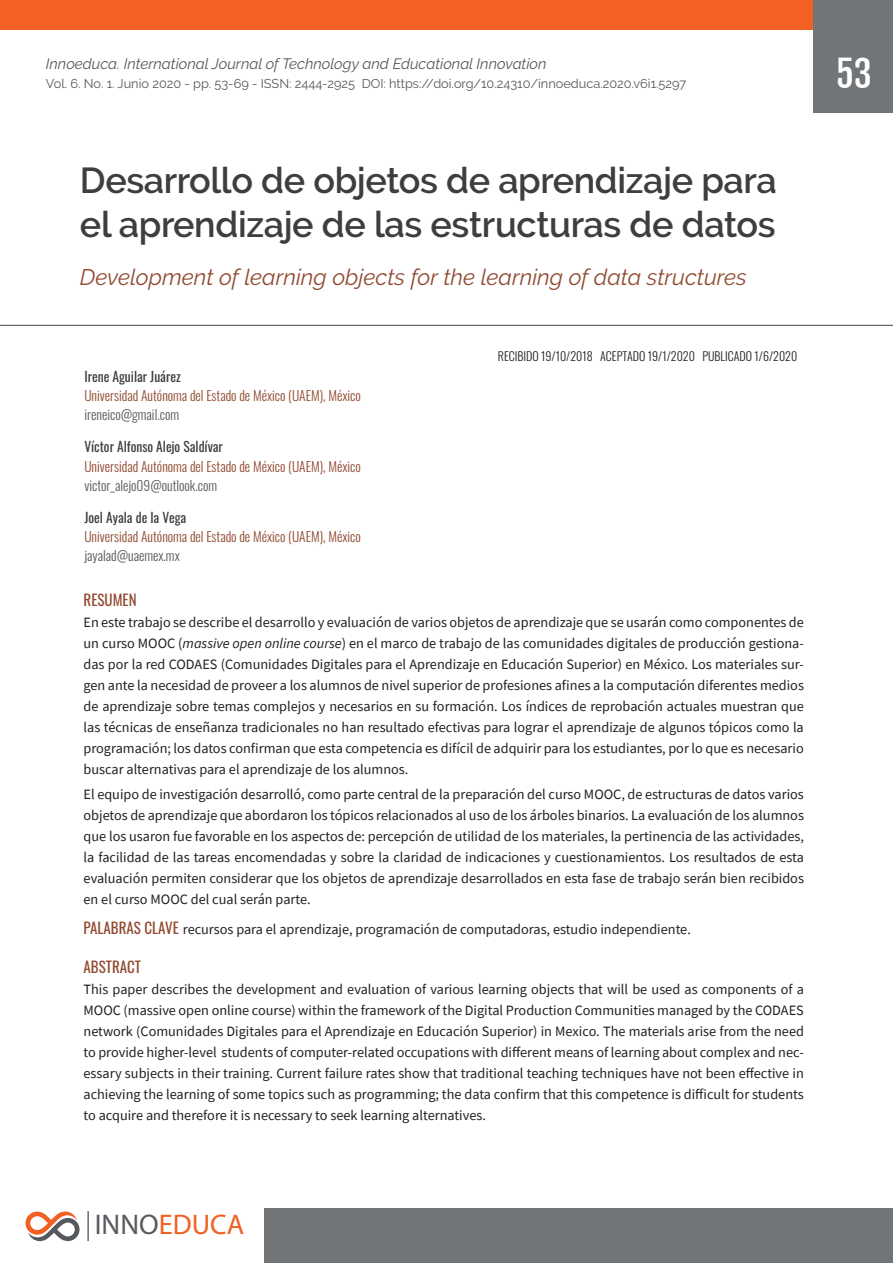
<style>
.page{position:relative;width:893px;height:1263px;background:#fff}
.page>*{position:absolute;margin:0;border:0;box-sizing:border-box;transform-origin:0 0}
.t1{font:600 36px/43.2px "Raleway";letter-spacing:-.01em;color:#3e3e3f}
.t2{font:36px "Fjalla One";color:#fff}
.t3{font:28.5px "Myriad Pro";color:#f26024}
.t4{font:italic 22.5px "Raleway";color:#904a30}
.t5{font:italic 15px "Raleway";color:#57585a}
.t6{font:15px "Oswald";color:#914a30}
.t7{font:14.25px/21px "Source Sans Pro";color:#231f20;text-align:justify}
.t8{font:300 13.5px "Oswald";color:#904a30}
.t9{font:13.5px "Oswald";color:#3e3e3f}
.t10{font:300 13.5px "Oswald";color:#585a5e}
.t11{font:12.75px "Raleway";color:#57585a}
.t12{font:300 12px "Oswald";color:#231f20}
.s1{font-style:italic}
.s2{font-family:"Oswald";font-size:15px;color:#914a30}
.s3{color:#585a5e}
</style>
<div class="page">
<div style="left:0;top:0;width:893px;height:30px;background:#f26024"></div>
<div style="left:814px;top:0;width:79px;height:112px;background:#727578"></div>
<div style="left:264px;top:1209px;width:629px;height:54px;background:#727578"></div>
<img style="left:87px;top:1211px;width:2px;height:30px">
<svg style="left:26px;top:1211px;width:54px;height:30px"></svg>
<hr style="left:0;top:325px;width:893px;height:1px;background:#4b4c4d">
<p class="t5" style="left:46px;top:55px;width:502px">Innoeduca. International Journal of Technology and Educational Innovation</p>
<p class="t11" style="left:46px;top:76px;width:642px">Vol. 6. No. 1. Junio 2020 - pp. 53-69 - ISSN: 2444-2925 DOI: https://doi.org/10.24310/innoeduca.2020.v6i1.5297</p>
<h1 class="t1" style="left:80px;top:159px;width:698px">Desarrollo de objetos de aprendizaje para el aprendizaje de las estructuras de datos</h1>
<h3 class="t4" style="left:80px;top:264px;width:668px">Development of learning objects for the learning of data structures</h3>
<p class="t9" style="left:84px;top:364px;width:98px">Irene Aguilar Juárez</p>
<p class="t8" style="left:84px;top:384px;width:278px">Universidad Autónoma del Estado de México (UAEM), México</p>
<p class="t10" style="left:84px;top:403px;width:96px">ireneico@gmail.com</p>
<p class="t9" style="left:84px;top:435px;width:140px">Víctor Alfonso Alejo Saldívar</p>
<p class="t8" style="left:84px;top:454px;width:278px">Universidad Autónoma del Estado de México (UAEM), México</p>
<p class="t10" style="left:84px;top:473px;width:134px">victor_alejo09@outlook.com</p>
<p class="t9" style="left:84px;top:505px;width:103px">Joel Ayala de la Vega</p>
<p class="t8" style="left:84px;top:525px;width:278px">Universidad Autónoma del Estado de México (UAEM), México</p>
<p class="t10" style="left:84px;top:544px;width:97px">jayalad@uaemex.mx</p>
<p class="t12" style="left:498px;top:345px;width:301px">RECIBIDO 19/10/2018 ACEPTADO 19/1/2020 PUBLICADO 1/6/2020</p>
<p class="t6" style="left:84px;top:586px;width:55px">RESUMEN</p>
<p class="t7" style="left:84px;top:611px;width:722px">En este trabajo se describe el desarrollo y evaluación de varios objetos de aprendizaje que se usarán como componentes de un curso MOOC (<span class="s1">massive open online course</span>) en el marco de trabajo de las comunidades digitales de producción gestiona&shy;das por la red CODAES (Comunidades Digitales para el Aprendizaje en Educación Superior) en México. Los materiales sur&shy;gen ante la necesidad de proveer a los alumnos de nivel superior de profesiones afines a la computación diferentes medios de aprendizaje sobre temas complejos y necesarios en su formación. Los índices de reprobación actuales muestran que las técnicas de enseñanza tradicionales no han resultado efectivas para lograr el aprendizaje de algunos tópicos como la programación; los datos confirman que esta competencia es difícil de adquirir para los estudiantes, por lo que es necesario buscar alternativas para el aprendizaje de los alumnos.</p>
<p class="t7" style="left:84px;top:784px;width:722px">El equipo de investigación desarrolló, como parte central de la preparación del curso MOOC, de estructuras de datos varios objetos de aprendizaje que abordaron los tópicos relacionados al uso de los árboles binarios. La evaluación de los alumnos que los usaron fue favorable en los aspectos de: percepción de utilidad de los materiales, la pertinencia de las actividades, la facilidad de las tareas encomendadas y sobre la claridad de indicaciones y cuestionamientos. Los resultados de esta evaluación permiten considerar que los objetos de aprendizaje desarrollados en esta fase de trabajo serán bien recibidos en el curso MOOC del cual serán parte.</p>
<p class="t7" style="left:84px;top:919px;width:609px"><span class="s2">PALABRAS CLAVE</span> recursos para el aprendizaje, programación de computadoras, estudio independiente.</p>
<p class="t6" style="left:84px;top:954px;width:59px">ABSTRACT</p>
<p class="t7" style="left:84px;top:979px;width:722px">This paper describes the development and evaluation of various learning objects that will be used as components of a MOOC (massive open online course) within the framework of the Digital Production Communities managed by the CODAES network (Comunidades Digitales para el Aprendizaje en Educación Superior) in Mexico. The materials arise from the need to provide higher-level students of computer-related occupations with different means of learning about complex and nec&shy;essary subjects in their training. Current failure rates show that traditional teaching techniques have not been effective in achieving the learning of some topics such as programming; the data confirm that this competence is difficult for students to acquire and therefore it is necessary to seek learning alternatives.</p>
<h1 class="t2" style="left:836px;top:52px;width:38px">53</h1>
<h2 class="t3" style="left:95px;top:1207px;width:151px"><span class="s3">INNO</span>EDUCA</h2>
</div>
